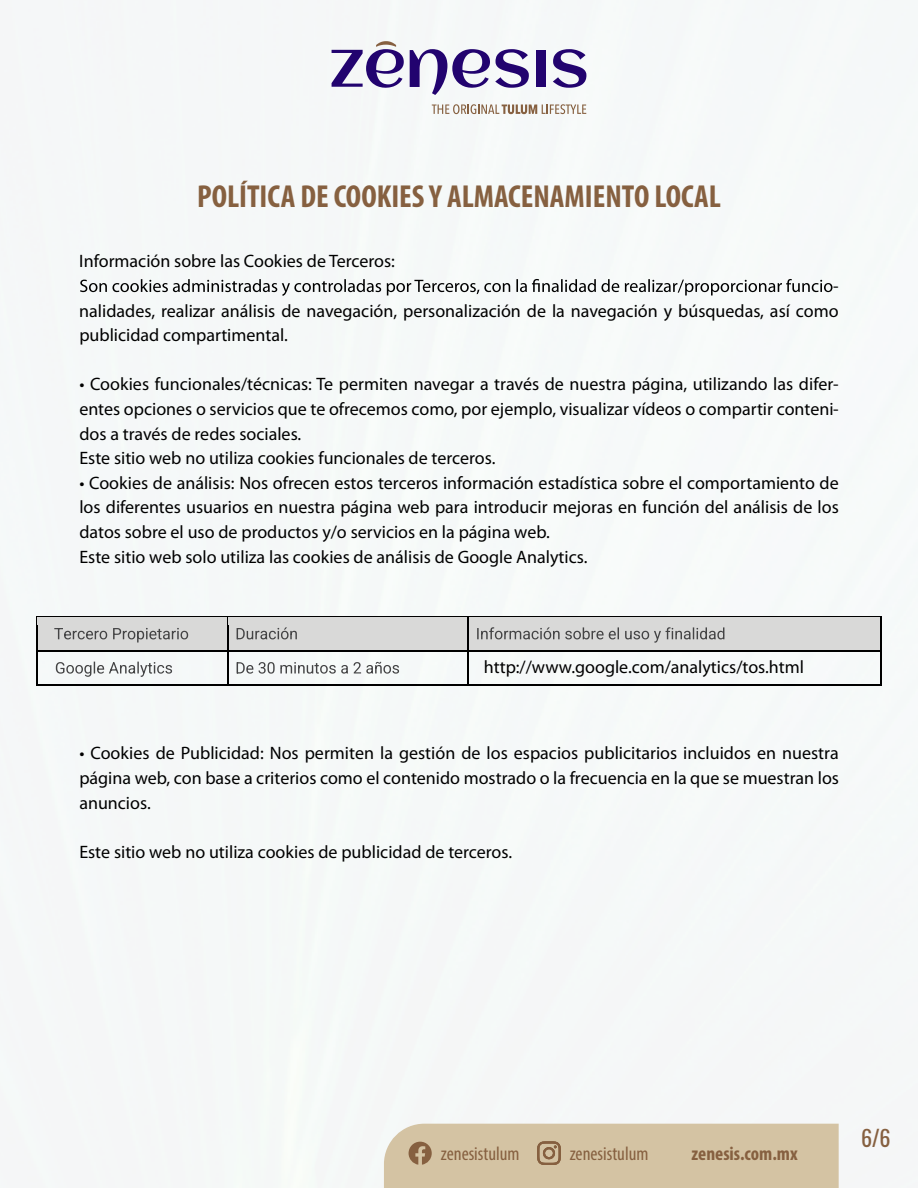
<style>
.page{position:relative;width:918px;height:1188px;background:#fff}
.page>*{position:absolute;margin:0;border:0;box-sizing:border-box;transform-origin:0 0}
.t1{font:700 condensed 31.95px "Myriad Pro";color:#866040}
.t2{font:22.05px "Oswald";color:#866040}
.t3{font:condensed 19.35px "Myriad Pro";color:#866040}
.t4{font:700 condensed 19.35px "Myriad Pro";color:#866040}
.t5{font:18px/24.6px "Myriad Pro";color:#000;text-align:justify}
</style>
<div class="page">
<svg style="left:432px;top:104px;width:154px;height:10px"></svg>
<svg style="left:332px;top:41px;width:72px;height:47px"></svg>
<svg style="left:410px;top:49px;width:119px;height:46px"></svg>
<div style="left:536px;top:50px;width:10px;height:37px;background:#22036f"></div>
<svg style="left:553px;top:49px;width:33px;height:39px"></svg>
<div style="left:384px;top:1124px;width:455px;height:64px;background:#d4c3a3"></div>
<svg style="left:80px;top:279px;width:753px;height:17px"></svg>
<div style="left:38px;top:625px;width:183px;height:19px;background:#d9d9d8"></div>
<svg style="left:54px;top:628px;width:134px;height:15px"></svg>
<div style="left:228px;top:618px;width:240px;height:33px;background:#d9d9d8"></div>
<svg style="left:237px;top:627px;width:60px;height:12px"></svg>
<div style="left:476px;top:625px;width:405px;height:19px;background:#d9d9d8"></div>
<svg style="left:477px;top:627px;width:247px;height:16px"></svg>
<hr style="left:38px;top:617px;width:189px;height:1px;background:#000">
<div style="left:38px;top:618px;width:189px;height:7px;background:#d9d9d8"></div>
<hr style="left:228px;top:617px;width:240px;height:1px;background:#000">
<hr style="left:469px;top:617px;width:411px;height:1px;background:#000">
<div style="left:469px;top:618px;width:411px;height:7px;background:#d9d9d8"></div>
<div style="left:38px;top:644px;width:190px;height:7px;background:#d9d9d8"></div>
<div style="left:469px;top:644px;width:411px;height:7px;background:#d9d9d8"></div>
<svg style="left:56px;top:662px;width:116px;height:15px"></svg>
<svg style="left:237px;top:662px;width:162px;height:12px"></svg>
<hr style="left:38px;top:651px;width:189px;height:1px;background:#000">
<hr style="left:228px;top:651px;width:240px;height:1px;background:#000">
<hr style="left:469px;top:651px;width:411px;height:1px;background:#000">
<svg style="left:37px;top:617px;width:1px;height:69px"></svg>
<hr style="left:38px;top:685px;width:189px;height:1px;background:#000">
<svg style="left:227px;top:617px;width:1px;height:69px"></svg>
<hr style="left:228px;top:685px;width:240px;height:1px;background:#000">
<svg style="left:468px;top:617px;width:1px;height:69px"></svg>
<hr style="left:469px;top:685px;width:411px;height:1px;background:#000">
<svg style="left:880px;top:617px;width:1px;height:69px"></svg>
<h1 class="t1" style="left:197px;top:176px;width:525px">POLÍTICA DE COOKIES Y ALMACENAMIENTO LOCAL</h1>
<p class="t5" style="left:79px;top:249px;width:317px">Información sobre las Cookies de Terceros:</p>
<p class="t5" style="left:79px;top:273px;width:761px;text-indent:754px">- nalidades, realizar análisis de navegación, personalización de la navegación y búsquedas, así como publicidad compartimental.</p>
<p class="t5" style="left:79px;top:372px;width:761px;text-align:left">• Cookies funcionales/técnicas: Te permiten navegar a través de nuestra página, utilizando las difer&shy;entes opciones o servicios que te ofrecemos como, por ejemplo, visualizar vídeos o compartir conteni&shy;dos a través de redes sociales.<br>Este sitio web no utiliza cookies funcionales de terceros.</p>
<p class="t5" style="left:79px;top:470px;width:761px;text-align:left">• Cookies de análisis: Nos ofrecen estos terceros información estadística sobre el comportamiento de los diferentes usuarios en nuestra página web para introducir mejoras en función del análisis de los datos sobre el uso de productos y/o servicios en la página web.<br>Este sitio web solo utiliza las cookies de análisis de Google Analytics.</p>
<p class="t5" style="left:484px;top:655px;width:322px">http://www.google.com/analytics/tos.html</p>
<p class="t5" style="left:79px;top:741px;width:761px">• Cookies de Publicidad: Nos permiten la gestión de los espacios publicitarios incluidos en nuestra página web, con base a criterios como el contenido mostrado o la frecuencia en la que se muestran los anuncios.</p>
<p class="t5" style="left:79px;top:839px;width:434px">Este sitio web no utiliza cookies de publicidad de terceros.</p>
<p class="t3" style="left:441px;top:1142px;width:80px">zenesistulum</p>
<p class="t3" style="left:570px;top:1142px;width:80px">zenesistulum</p>
<p class="t4" style="left:692px;top:1141px;width:108px">zenesis.com.mx</p>
<p class="t2" style="left:861px;top:1118px;width:31px">6/6</p>
</div>
